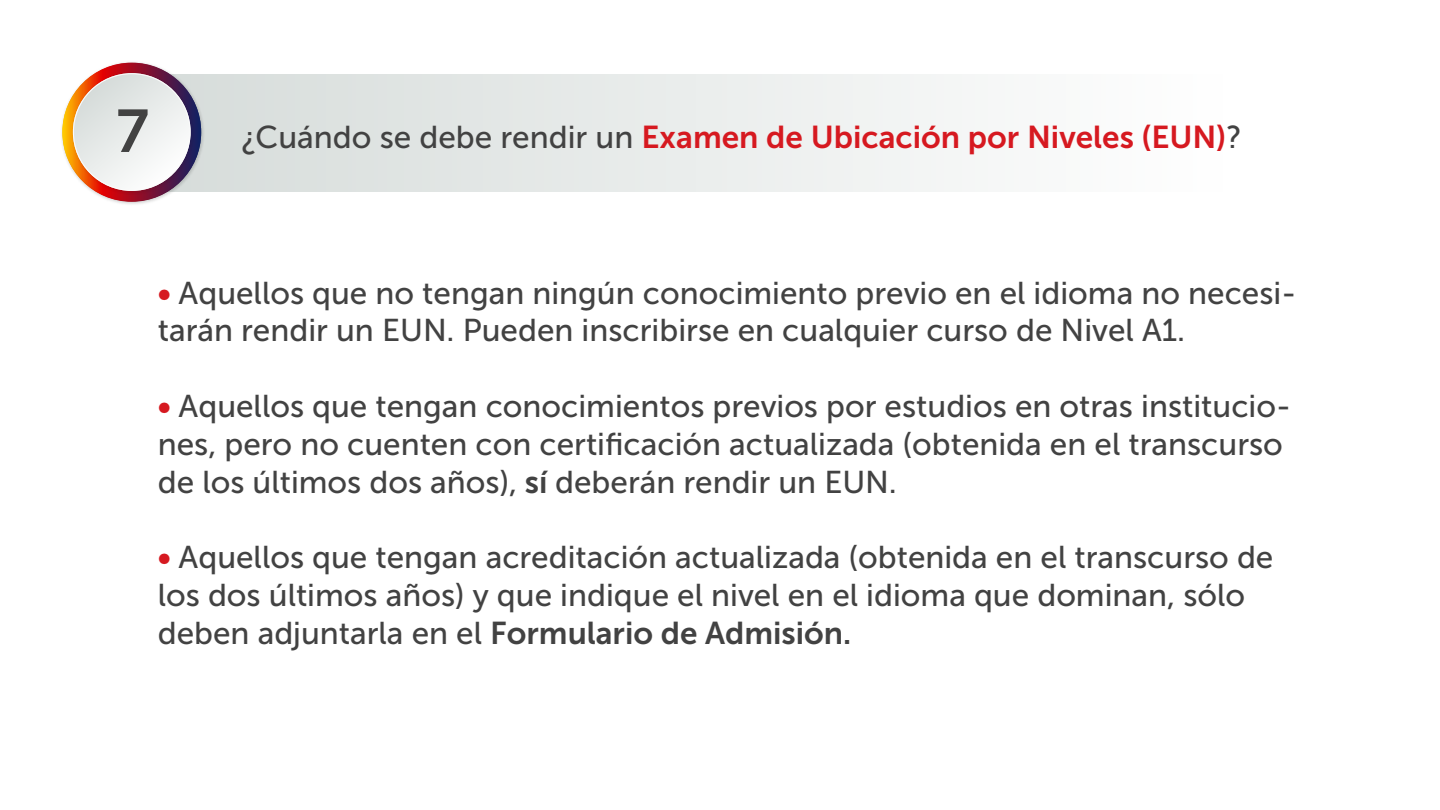
<style>
.page{position:relative;width:1440px;height:810px;background:#fff}
.page>*{position:absolute;margin:0;border:0;box-sizing:border-box;transform-origin:0 0}
.t1{font:60px "Museo Sans 700";color:#424242}
.t2{font:31.58px "Museo Sans 700";color:#d61920}
.t3{font:31.5px/37.8px "Museo Sans 500";color:#424242}
.t4{font:31.5px "Museo Sans 700";color:#424242}
.s1{font-family:"Museo Sans 500";color:#424242}
.s2{font-family:"Museo Sans 700";font-size:31.58px;color:#d61920}
.s3{font-family:"Museo Sans 700"}
.s4{font-family:"Museo Sans 500"}
</style>
<div class="page">
<div style="left:121px;top:74px;width:1111px;height:117px;background:linear-gradient(to right,#d5dbd9,#fff)"></div>
<img style="left:61px;top:62px;width:146px;height:142px">
<svg style="left:62px;top:63px;width:139px;height:138px"></svg>
<img style="left:69px;top:69px;width:127px;height:127px">
<svg style="left:73px;top:73px;width:118px;height:118px"></svg>
<h1 class="t1" style="left:113px;top:98px;width:38px">87</h1>
<p class="t2" style="left:241px;top:119px;width:1002px"><span class="s1">¿Cuándo se debe rendir un</span> Examen de Ubicación por Niveles (EUN)<span class="s1">?</span></p>
<p class="t3" style="left:158px;top:274px;width:1140px"><span class="s2">•</span> Aquellos que no tengan ningún conocimiento previo en el idioma no necesi&shy;tarán rendir un EUN. Pueden inscribirse en cualquier curso de Nivel A1.</p>
<p class="t3" style="left:158px;top:388px;width:1135px"><span class="s2">•</span> Aquellos que tengan conocimientos previos por estudios en otras institucio&shy;nes, pero no cuenten con certificación actualizada (obtenida en el transcurso de los últimos dos años), <span class="s3">sí</span> deberán rendir un EUN.</p>
<p class="t3" style="left:158px;top:539px;width:1117px"><span class="s2">•</span> Aquellos que tengan acreditación actualizada (obtenida en el transcurso de los dos últimos años) y que indique el nivel en el idioma que dominan, sólo</p>
<p class="t4" style="left:158px;top:616px;width:695px"><span class="s4">deben adjuntarla en el</span> Formulario de Admisión.</p>
</div>
